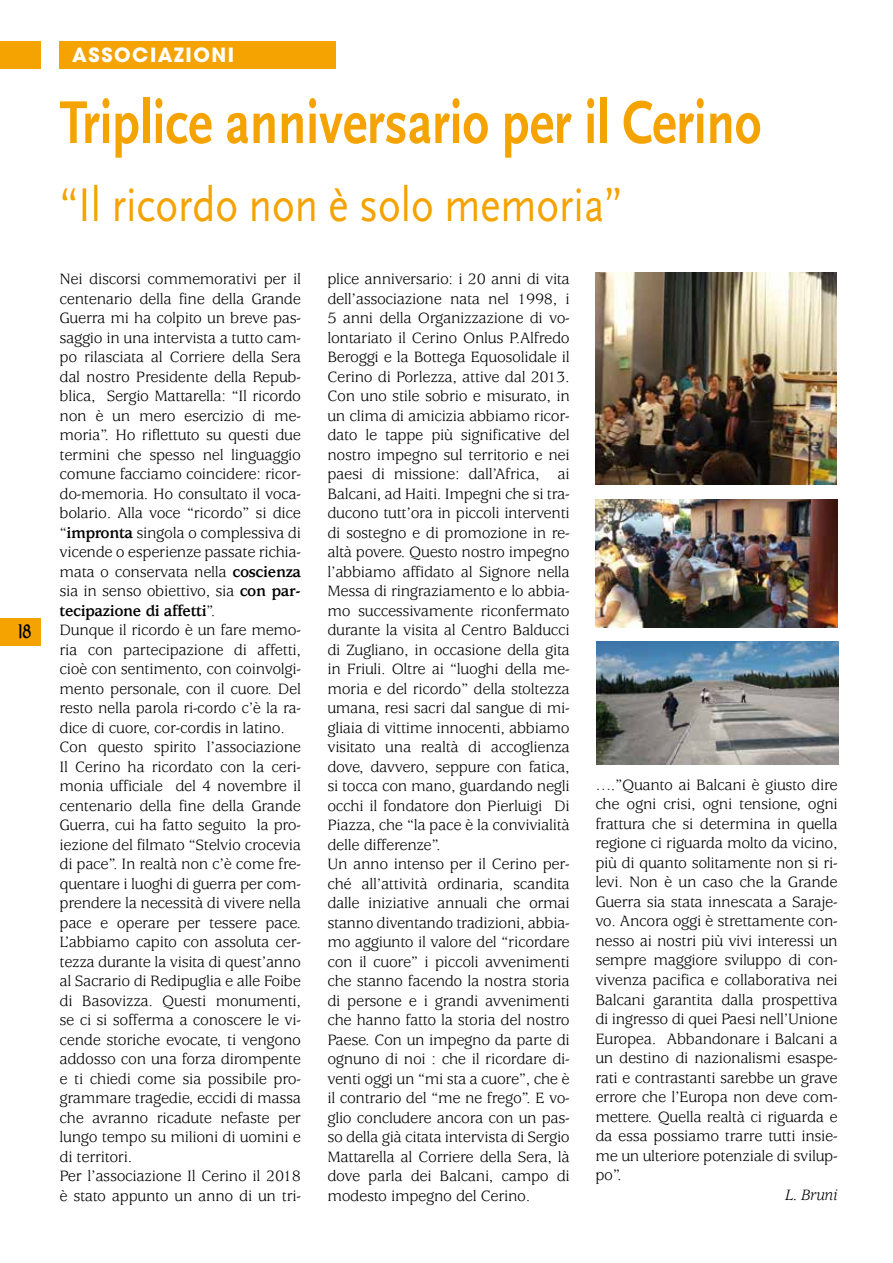
<style>
.page{position:relative;width:893px;height:1263px;background:#fff}
.page>*{position:absolute;margin:0;border:0;box-sizing:border-box;transform-origin:0 0}
.t1{font:700 63px "AD Scala Sans";color:#f4a300;scale:.82 1}
.t2{font:49.5px "AD Scala Sans Romein";color:#f4a300;scale:.86 1}
.t3{font:700 19.5px "Avant Garde";letter-spacing:.08em;color:#fff}
.t4{font:700 19.5px "Goodfish";color:#000}
.t5{font:16.5px/19.5px "Usherwood";letter-spacing:-.02em;color:#000}
.t6{font:italic 16.5px "Usherwood";letter-spacing:-.02em;color:#000}
.s1{font-weight:700}
</style>
<div class="page">
<div style="left:0;top:41px;width:40px;height:28px;background:#f4a300"></div>
<div style="left:0;top:618px;width:40px;height:27px;background:#f4a300"></div>
<div style="left:60px;top:41px;width:276px;height:28px;background:#f4a300"></div>
<img style="left:595px;top:273px;width:242px;height:212px">
<img style="left:596px;top:642px;width:242px;height:122px">
<img style="left:595px;top:500px;width:243px;height:128px">
<p class="t4" style="left:18px;top:619px;width:15px">18</p>
<p class="t3" style="left:72px;top:43px;width:163px">ASSOCIAZIONI</p>
<h1 class="t1" style="left:60px;top:89px;width:857px">Triplice anniversario per il Cerino</h1>
<h2 class="t2" style="left:60px;top:178px;width:657px">“Il ricordo non è solo memoria”</h2>
<p class="t5" style="left:60px;top:270px;width:243px">Nei discorsi commemorativi per il centenario della fine della Grande Guerra mi ha colpito un breve pas&shy;saggio in una intervista a tutto cam&shy;po rilasciata al Corriere della Sera dal nostro Presidente della Repub&shy;blica, Sergio Mattarella: “Il ricordo non è un mero esercizio di me&shy;moria”. Ho riflettuto su questi due termini che spesso nel linguaggio comune facciamo coincidere: ricor&shy;do-memoria. Ho consultato il voca&shy;bolario. Alla voce “ricordo” si dice “<span class="s1">impronta</span> singola o complessiva di vicende o esperienze passate richia&shy;mata o conservata nella <span class="s1">coscienza </span>sia in senso obiettivo, sia <span class="s1">con par&shy;tecipazione di affetti</span>”.<br>Dunque il ricordo è un fare memo&shy;ria con partecipazione di affetti, cioè con sentimento, con coinvolgi&shy;mento personale, con il cuore. Del resto nella parola ri-cordo c’è la ra&shy;dice di cuore, cor-cordis in latino.<br>Con questo spirito l’associazione Il Cerino ha ricordato con la ceri&shy;monia ufficiale del 4 novembre il centenario della fine della Grande Guerra, cui ha fatto seguito la pro&shy;iezione del filmato “Stelvio crocevia di pace”. In realtà non c’è come fre&shy;quentare i luoghi di guerra per com&shy;prendere la necessità di vivere nella pace e operare per tessere pace.<br>L’abbiamo capito con assoluta cer&shy;tezza durante la visita di quest’anno al Sacrario di Redipuglia e alle Foibe di Basovizza. Questi monumenti, se ci si sofferma a conoscere le vi&shy;cende storiche evocate, ti vengono addosso con una forza dirompente e ti chiedi come sia possibile pro&shy;grammare tragedie, eccidi di massa che avranno ricadute nefaste per lungo tempo su milioni di uomini e di territori.<br>Per l’associazione Il Cerino il 2018 è stato appunto un anno di un tri-</p>
<p class="t5" style="left:327px;top:270px;width:244px">plice anniversario: i 20 anni di vita dell’associazione nata nel 1998, i 5 anni della Organizzazione di vo&shy;lontariato il Cerino Onlus P.Alfredo Beroggi e la Bottega Equosolidale il Cerino di Porlezza, attive dal 2013.<br>Con uno stile sobrio e misurato, in un clima di amicizia abbiamo ricor&shy;dato le tappe più significative del nostro impegno sul territorio e nei paesi di missione: dall’Africa, ai Balcani, ad Haiti. Impegni che si tra&shy;ducono tutt’ora in piccoli interventi di sostegno e di promozione in re&shy;altà povere. Questo nostro impegno l’abbiamo affidato al Signore nella Messa di ringraziamento e lo abbia&shy;mo successivamente riconfermato durante la visita al Centro Balducci di Zugliano, in occasione della gita in Friuli. Oltre ai “luoghi della me&shy;moria e del ricordo” della stoltezza umana, resi sacri dal sangue di mi&shy;gliaia di vittime innocenti, abbiamo visitato una realtà di accoglienza dove, davvero, seppure con fatica, si tocca con mano, guardando negli occhi il fondatore don Pierluigi Di Piazza, che “la pace è la convivialità delle differenze”.<br>Un anno intenso per il Cerino per&shy;ché all’attività ordinaria, scandita dalle iniziative annuali che ormai stanno diventando tradizioni, abbia&shy;mo aggiunto il valore del “ricordare con il cuore” i piccoli avvenimenti che stanno facendo la nostra storia di persone e i grandi avvenimenti che hanno fatto la storia del nostro Paese. Con un impegno da parte di ognuno di noi : che il ricordare di&shy;venti oggi un “mi sta a cuore”, che è il contrario del “me ne frego”. E vo&shy;glio concludere ancora con un pas&shy;so della già citata intervista di Sergio Mattarella al Corriere della Sera, là dove parla dei Balcani, campo di modesto impegno del Cerino.</p>
<p class="t5" style="left:595px;top:776px;width:244px;text-align:justify">….”Quanto ai Balcani è giusto dire che ogni crisi, ogni tensione, ogni frattura che si determina in quella regione ci riguarda molto da vicino, più di quanto solitamente non si ri&shy;levi. Non è un caso che la Grande Guerra sia stata innescata a Saraje&shy;vo. Ancora oggi è strettamente con&shy;nesso ai nostri più vivi interessi un sempre maggiore sviluppo di con&shy;vivenza pacifica e collaborativa nei Balcani garantita dalla prospettiva di ingresso di quei Paesi nell’Unione Europea. Abbandonare i Balcani a un destino di nazionalismi esaspe&shy;rati e contrastanti sarebbe un grave errore che l’Europa non deve com&shy;mettere. Quella realtà ci riguarda e da essa possiamo trarre tutti insie&shy;me un ulteriore potenziale di svilup&shy;po”.</p>
<p class="t6" style="left:785px;top:1185px;width:54px">L. Bruni</p>
</div>
